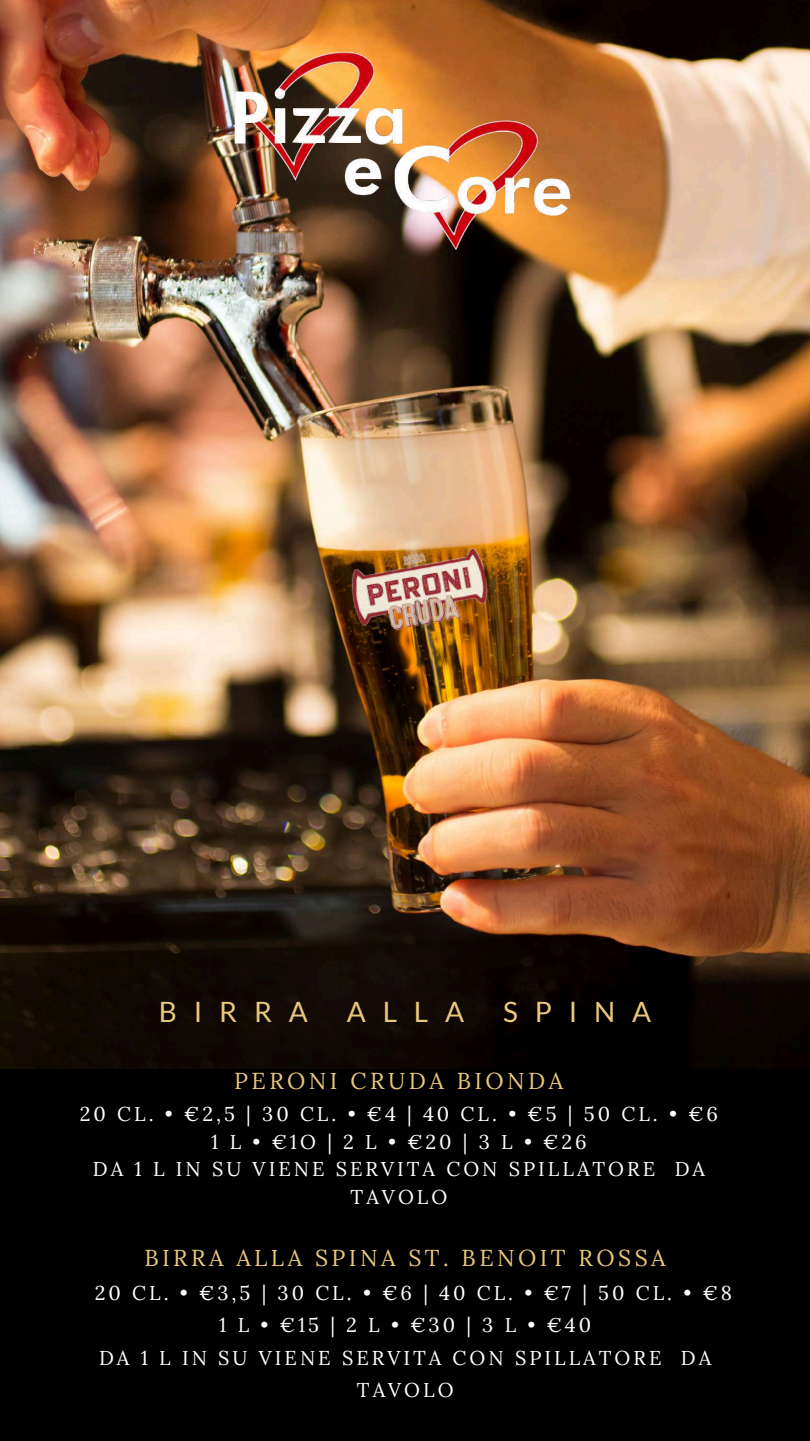
<style>
.page{position:relative;width:810px;height:1441px;background:#fff}
.page>*{position:absolute;margin:0;border:0;box-sizing:border-box;transform-origin:0 0}
.t1{font:28px "Lato";letter-spacing:.6em;color:#e9c87b}
.t2{font:23px "Lora";letter-spacing:.15em;color:#e9c87b}
.t3{font:20px/27.8px "Lora";letter-spacing:.15em;color:#fff;text-align:center}
.t4{font:20px "Lora";letter-spacing:.355em;color:#fff}
</style>
<div class="page">
<div style="left:0;top:0;width:810px;height:1440px;background:#000"></div>
<img style="left:0;top:0;width:810px;height:1067px">
<img style="left:211px;top:30px;width:400px;height:235px">
<img style="left:341px;top:536px;width:158px;height:107px">
<h1 class="t1" style="left:159px;top:994px;width:151px">BIRRA</h1>
<h1 class="t1" style="left:347px;top:994px;width:119px">ALLA</h1>
<h1 class="t1" style="left:503px;top:994px;width:149px">SPINA</h1>
<p class="t2" style="left:234px;top:1065px;width:330px">PERONI CRUDA BIONDA</p>
<p class="t3" style="left:80px;top:1099px;width:640px">20 CL. • €2,5 | 30 CL. • €4 | 40 CL. • €5 | 50 CL. • €6<br>1L•€1O|2L•€20|3L•€26<br>DA 1 L IN SU VIENE SERVITA CON SPILLATORE DA<br>TAVOLO</p>
<p class="t2" style="left:144px;top:1242px;width:523px">BIRRA ALLA SPINA ST. BENOIT ROSSA</p>
<p class="t3" style="left:95px;top:1278px;width:639px">20 CL. • €3,5 | 30 CL. • €6 | 40 CL. • €7 | 50 CL. • €8</p>
<p class="t4" style="left:219px;top:1311px;width:373px">1L•€15|2L•€30|3L•€40</p>
<p class="t3" style="left:99px;top:1342px;width:614px">DA 1 L IN SU VIENE SERVITA CON SPILLATORE DA</p>
<p class="t3" style="left:357px;top:1375px;width:98px">TAVOLO</p>
</div>
